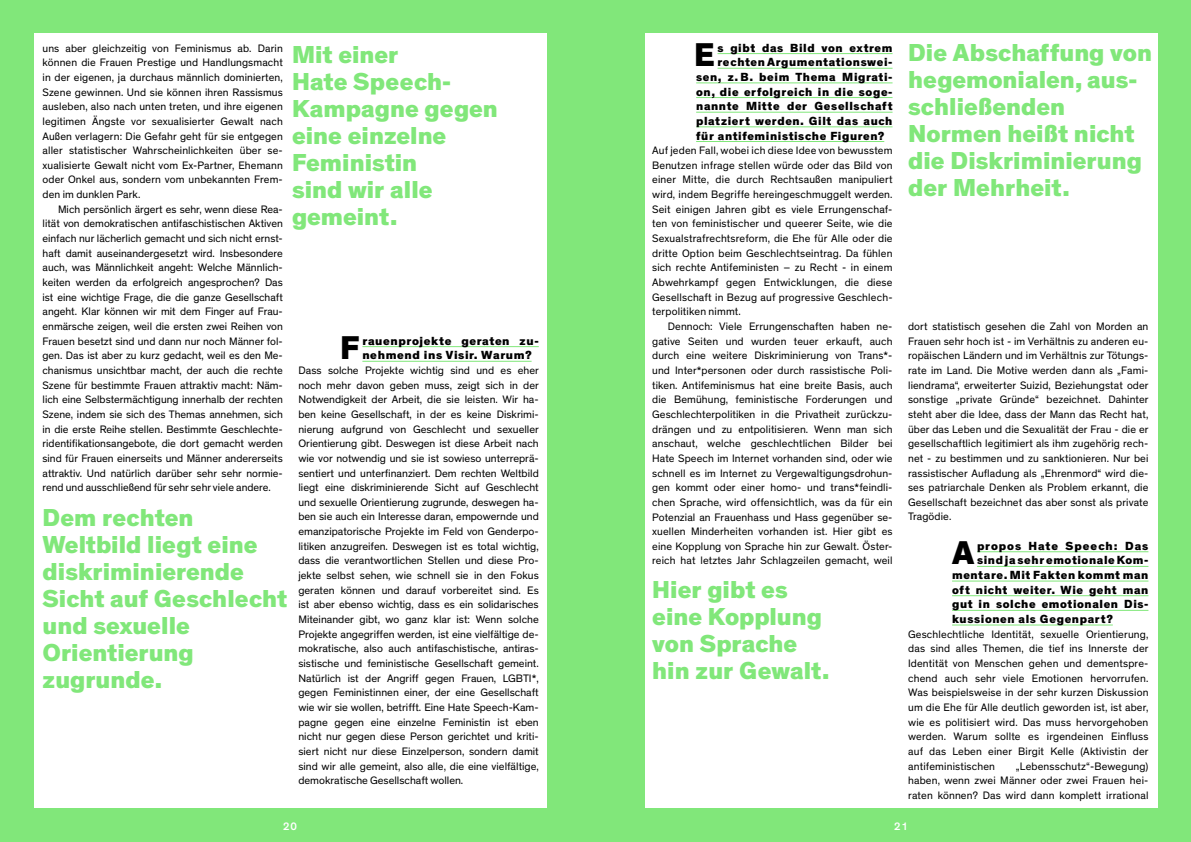
<style>
.page{position:relative;width:1191px;height:842px;background:#81e77a}
.page>*{position:absolute;margin:0;border:0;box-sizing:border-box;transform-origin:0 0}
.t1{font:800 33.5px "Theinhardt";color:#000}
.t2{font:800 25px/27px "Theinhardt";color:#81e77a}
.t3{font:800 12px/14.6px "Theinhardt";letter-spacing:.05em;color:#000}
.t4{font:800 12px "Theinhardt";letter-spacing:.08em;color:#000}
.t5{font:11px/14.7px "Theinhardt";letter-spacing:.01em;color:#000;text-align:justify}
.t6{font:500 11px "Theinhardt";color:#fff}
</style>
<div class="page">
<div style="left:644px;top:34px;width:513px;height:774px;background:#fff"></div>
<div style="left:34px;top:34px;width:512px;height:774px;background:#fff"></div>
<hr style="left:362px;top:346px;width:177px;height:1px;background:#81e77a">
<hr style="left:362px;top:361px;width:169px;height:1px;background:#81e77a">
<hr style="left:717px;top:53px;width:175px;height:1px;background:#81e77a">
<hr style="left:717px;top:68px;width:175px;height:1px;background:#81e77a">
<hr style="left:696px;top:82px;width:196px;height:1px;background:#81e77a">
<hr style="left:696px;top:97px;width:196px;height:1px;background:#81e77a">
<hr style="left:696px;top:112px;width:196px;height:1px;background:#81e77a">
<hr style="left:696px;top:126px;width:196px;height:1px;background:#81e77a">
<hr style="left:696px;top:141px;width:188px;height:1px;background:#81e77a">
<hr style="left:977px;top:551px;width:171px;height:1px;background:#81e77a">
<hr style="left:977px;top:566px;width:171px;height:1px;background:#81e77a">
<hr style="left:952px;top:580px;width:196px;height:1px;background:#81e77a">
<hr style="left:952px;top:595px;width:196px;height:1px;background:#81e77a">
<hr style="left:952px;top:610px;width:196px;height:1px;background:#81e77a">
<hr style="left:952px;top:624px;width:160px;height:1px;background:#81e77a">
<p class="t5" style="left:43px;top:41px;width:242px">uns aber gleichzeitig von Feminismus ab. Darin können die Frauen Prestige und Handlungsmacht in der eigenen, ja durchaus männlich dominierten, Szene gewinnen. Und sie können ihren Rassismus ausleben, also nach unten treten, und ihre eigenen legitimen Ängste vor sexualisierter Gewalt nach Außen verlagern: Die Gefahr geht für sie entgegen aller statistischer Wahrscheinlichkeiten über se&shy;xualisierte Gewalt nicht vom Ex-Partner, Ehemann oder Onkel aus, sondern vom unbekannten Frem&shy;den im dunklen Park.</p>
<p class="t5" style="left:43px;top:202px;width:242px;text-indent:16px">Mich persönlich ärgert es sehr, wenn diese Rea&shy;lität von demokratischen antifaschistischen Aktiven einfach nur lächerlich gemacht und sich nicht ernst&shy;haft damit auseinandergesetzt wird. Insbesondere auch, was Männlichkeit angeht: Welche Männlich&shy;keiten werden da erfolgreich angesprochen? Das ist eine wichtige Frage, die die ganze Gesellschaft angeht. Klar können wir mit dem Finger auf Frau&shy;enmärsche zeigen, weil die ersten zwei Reihen von Frauen besetzt sind und dann nur noch Männer fol&shy;gen. Das ist aber zu kurz gedacht, weil es den Me&shy;chanismus unsichtbar macht, der auch die rechte Szene für bestimmte Frauen attraktiv macht: Näm&shy;lich eine Selbstermächtigung innerhalb der rechten Szene, indem sie sich des Themas annehmen, sich in die erste Reihe stellen. Bestimmte Geschlechte&shy;ridentifikationsangebote, die dort gemacht werden sind für Frauen einerseits und Männer andererseits attraktiv. Und natürlich darüber sehr sehr normie&shy;rend und ausschließend für sehr sehr viele andere.</p>
<h2 class="t2" style="left:292px;top:41px;width:207px">Mit einer<br>Hate Speech-<br>Kampagne gegen eine einzelne<br>Feministin<br>sind wir alle gemeint.</h2>
<h1 class="t1" style="left:340px;top:327px;width:21px">F</h1>
<p class="t3" style="left:362px;top:334px;width:178px">rauenprojekte geraten zu&shy;nehmend ins Visir. Warum?</p>
<p class="t5" style="left:298px;top:363px;width:242px">Dass solche Projekte wichtig sind und es eher noch mehr davon geben muss, zeigt sich in der Notwendigkeit der Arbeit, die sie leisten. Wir ha&shy;ben keine Gesellschaft, in der es keine Diskrimi&shy;nierung aufgrund von Geschlecht und sexueller Orientierung gibt. Deswegen ist diese Arbeit nach wie vor notwendig und sie ist sowieso unterreprä&shy;sentiert und unterfinanziert. Dem rechten Weltbild liegt eine diskriminierende Sicht auf Geschlecht und sexuelle Orientierung zugrunde, deswegen ha&shy;ben sie auch ein Interesse daran, empowernde und emanzipatorische Projekte im Feld von Genderpo&shy;litiken anzugreifen. Deswegen ist es total wichtig, dass die verantwortlichen Stellen und diese Pro&shy;jekte selbst sehen, wie schnell sie in den Fokus geraten können und darauf vorbereitet sind. Es ist aber ebenso wichtig, dass es ein solidarisches Miteinander gibt, wo ganz klar ist: Wenn solche Projekte angegriffen werden, ist eine vielfältige de&shy;mokratische, also auch antifaschistische, antiras&shy;sistische und feministische Gesellschaft gemeint.<br>Natürlich ist der Angriff gegen Frauen, LGBTI*, gegen Feministinnen einer, der eine Gesellschaft wie wir sie wollen, betrifft. Eine Hate Speech-Kam&shy;pagne gegen eine einzelne Feministin ist eben nicht nur gegen diese Person gerichtet und kriti&shy;siert nicht nur diese Einzelperson, sondern damit sind wir alle gemeint, also alle, die eine vielfältige, demokratische Gesellschaft wollen.</p>
<h2 class="t2" style="left:43px;top:505px;width:246px">Dem rechten<br>Weltbild liegt eine diskriminierende<br>Sicht auf Geschlecht und sexuelle<br>Orientierung zugrunde.</h2>
<h1 class="t1" style="left:694px;top:34px;width:22px">E</h1>
<p class="t3" style="left:717px;top:41px;width:176px">s gibt das Bild von extrem</p>
<h2 class="t2" style="left:908px;top:40px;width:245px">Die Abschaffung von hegemonialen, aus&shy;schließenden<br>Normen heißt nicht die Diskriminierung der Mehrheit.</h2>
<p class="t3" style="left:717px;top:55px;width:176px">rechten Argumentationswei-</p>
<p class="t3" style="left:696px;top:70px;width:198px">sen, z. B. beim Thema Migrati-</p>
<p class="t3" style="left:696px;top:85px;width:198px">on, die erfolgreich in die soge-</p>
<p class="t3" style="left:696px;top:99px;width:198px">nannte Mitte der Gesellschaft</p>
<p class="t3" style="left:696px;top:114px;width:198px">platziert werden. Gilt das auch</p>
<p class="t3" style="left:696px;top:129px;width:190px">für antifeministische Figuren?</p>
<p class="t5" style="left:652px;top:143px;width:242px">Auf jeden Fall, wobei ich diese Idee von bewusstem Benutzen infrage stellen würde oder das Bild von einer Mitte, die durch Rechtsaußen manipuliert wird, indem Begriffe hereingeschmuggelt werden.<br>Seit einigen Jahren gibt es viele Errungenschaf&shy;ten von feministischer und queerer Seite, wie die Sexualstrafrechtsreform, die Ehe für Alle oder die dritte Option beim Geschlechtseintrag. Da fühlen sich rechte Antifeministen – zu Recht - in einem Abwehrkampf gegen Entwicklungen, die diese Gesellschaft in Bezug auf progressive Geschlech&shy;terpolitiken nimmt.</p>
<p class="t5" style="left:652px;top:319px;width:242px;text-indent:16px">Dennoch: Viele Errungenschaften haben ne&shy;gative Seiten und wurden teuer erkauft, auch durch eine weitere Diskriminierung von Trans*- und Inter*personen oder durch rassistische Poli&shy;tiken. Antifeminismus hat eine breite Basis, auch die Bemühung, feministische Forderungen und Geschlechterpolitiken in die Privatheit zurückzu&shy;drängen und zu entpolitisieren. Wenn man sich anschaut, welche geschlechtlichen Bilder bei Hate Speech im Internet vorhanden sind, oder wie schnell es im Internet zu Vergewaltigungsdrohun&shy;gen kommt oder einer homo- und trans*feindli&shy;chen Sprache, wird offensichtlich, was da für ein Potenzial an Frauenhass und Hass gegenüber se&shy;xuellen Minderheiten vorhanden ist. Hier gibt es eine Kopplung von Sprache hin zur Gewalt. Öster&shy;reich hat letztes Jahr Schlagzeilen gemacht, weil</p>
<p class="t5" style="left:908px;top:319px;width:242px">dort statistisch gesehen die Zahl von Morden an Frauen sehr hoch ist - im Verhältnis zu anderen eu&shy;ropäischen Ländern und im Verhältnis zur Tötungs&shy;rate im Land. Die Motive werden dann als „Fami&shy;liendrama“, erweiterter Suizid, Beziehungstat oder sonstige „private Gründe“ bezeichnet. Dahinter steht aber die Idee, dass der Mann das Recht hat, über das Leben und die Sexualität der Frau - die er gesellschaftlich legitimiert als ihm zugehörig rech&shy;net - zu bestimmen und zu sanktionieren. Nur bei rassistischer Aufladung als „Ehrenmord“ wird die&shy;ses patriarchale Denken als Problem erkannt, die Gesellschaft bezeichnet das aber sonst als private Tragödie.</p>
<h1 class="t1" style="left:952px;top:532px;width:24px">A</h1>
<p class="t4" style="left:977px;top:538px;width:173px">propos Hate Speech: Das</p>
<p class="t3" style="left:977px;top:553px;width:173px">sind ja sehr emotionale Kom-</p>
<p class="t3" style="left:952px;top:568px;width:198px">mentare. Mit Fakten kommt man</p>
<p class="t3" style="left:952px;top:583px;width:198px">oft nicht weiter. Wie geht man</p>
<p class="t3" style="left:952px;top:597px;width:198px">gut in solche emotionalen Dis-</p>
<p class="t3" style="left:952px;top:612px;width:162px">kussionen als Gegenpart?</p>
<p class="t5" style="left:908px;top:627px;width:242px">Geschlechtliche Identität, sexuelle Orientierung, das sind alles Themen, die tief ins Innerste der Identität von Menschen gehen und dementspre&shy;chend auch sehr viele Emotionen hervorrufen.<br>Was beispielsweise in der sehr kurzen Diskussion um die Ehe für Alle deutlich geworden ist, ist aber, wie es politisiert wird. Das muss hervorgehoben werden. Warum sollte es irgendeinen Einfluss auf das Leben einer Birgit Kelle (Aktivistin der antifeministischen</p>
<h2 class="t2" style="left:652px;top:577px;width:179px">Hier gibt es eine Kopplung von Sprache hin zur Gewalt.</h2>
<p class="t5" style="left:908px;top:759px;width:242px;text-indent:108px">„Lebensschutz“-Bewegung) haben, wenn zwei Männer oder zwei Frauen hei&shy;raten können? Das wird dann komplett irrational</p>
<p class="t6" style="left:283px;top:819px;width:15px">20</p>
<p class="t6" style="left:894px;top:819px;width:15px">21</p>
</div>
